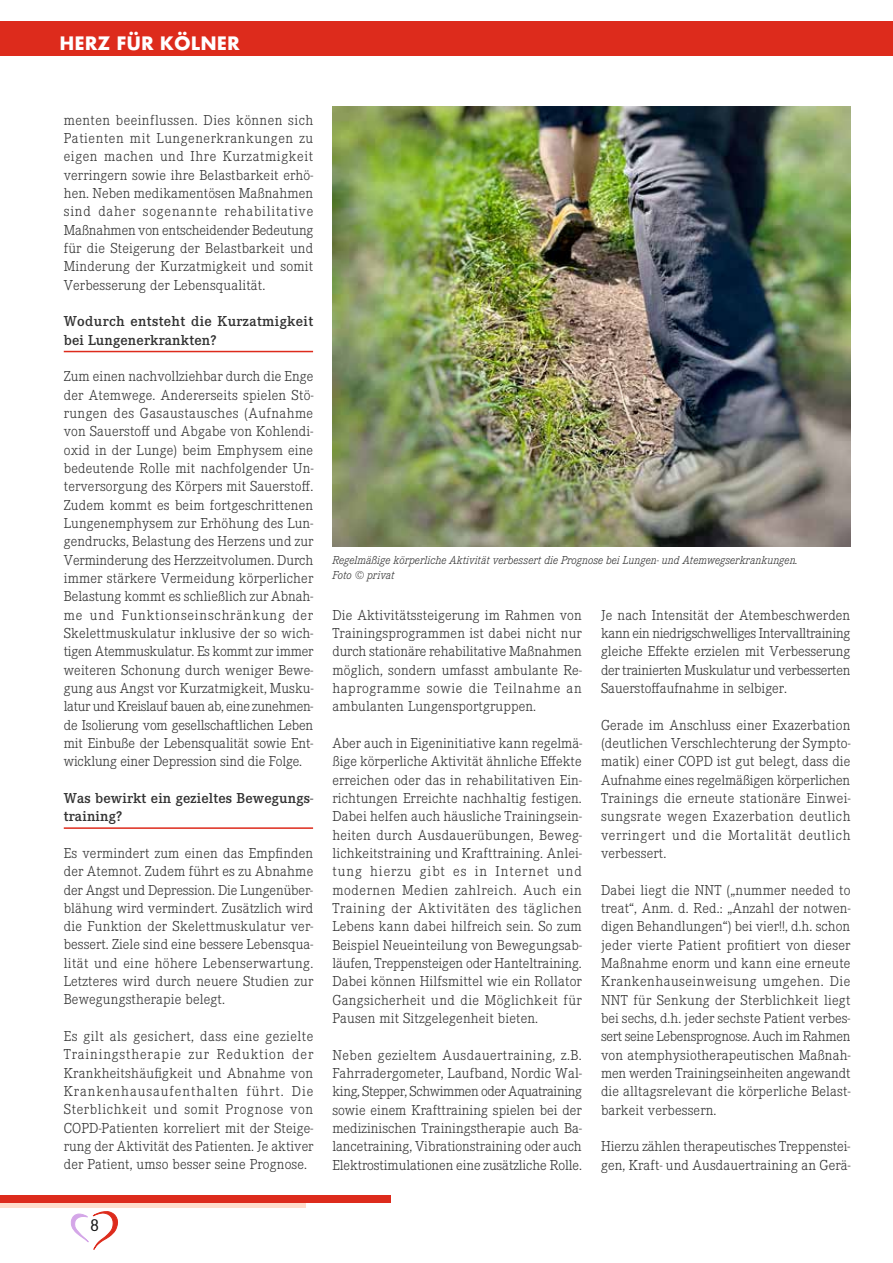
<style>
.page{position:relative;width:893px;height:1263px;background:#fff}
.page>*{position:absolute;margin:0;border:0;box-sizing:border-box;transform-origin:0 0}
.t1{font:700 18px "Futura";color:#fff}
.t2{font:18px "Corporate E";color:#151616}
.t3{font:300 15px/18.3px "Corporate E";letter-spacing:.01em;color:#323232;text-align:justify}
.t4{font:600 15px/18.3px "Corporate E";letter-spacing:.01em;color:#323232}
.t5{font:italic 300 12px/15px "Corporate E";color:#323232}
</style>
<div class="page">
<svg style="left:71px;top:1211px;width:47px;height:38px"></svg>
<svg style="left:0;top:1202px;width:306px;height:6px;background:#f9bfae"></svg>
<div style="left:0;top:1195px;width:391px;height:7px;background:#dd2b1c"></div>
<div style="left:0;top:21px;width:893px;height:34px;background:#dd2b1c"></div>
<hr style="left:64px;top:351px;width:249px;height:1px;background:#dd2b1c">
<hr style="left:64px;top:827px;width:249px;height:2px;background:#dd2b1c">
<img style="left:332px;top:106px;width:518px;height:440px">
<p class="t1" style="left:60px;top:30px;width:182px">HERZ FÜR KÖLNER</p>
<p class="t3" style="left:64px;top:110px;width:251px">menten beeinflussen. Dies können sich Patienten mit Lungenerkrankungen zu eigen machen und Ihre Kurzatmigkeit verringern sowie ihre Belastbarkeit erhö&shy;hen. Neben medikamentösen Maßnahmen sind daher sogenannte rehabilitative Maßnahmen von entscheidender Bedeutung für die Steigerung der Belastbarkeit und Minderung der Kurzatmigkeit und somit Verbesserung der Lebensqualität.</p>
<p class="t4" style="left:64px;top:312px;width:251px">Wodurch entsteht die Kurzatmigkeit bei Lungenerkrankten?</p>
<p class="t3" style="left:64px;top:367px;width:251px">Zum einen nachvollziehbar durch die Enge der Atemwege. Andererseits spielen Stö&shy;rungen des Gasaustausches (Aufnahme von Sauerstoff und Abgabe von Kohlendi&shy;oxid in der Lunge) beim Emphysem eine bedeutende Rolle mit nachfolgender Un&shy;terversorgung des Körpers mit Sauerstoff.<br>Zudem kommt es beim fortgeschrittenen Lungenemphysem zur Erhöhung des Lun&shy;gendrucks, Belastung des Herzens und zur Verminderung des Herzzeitvolumen. Durch immer stärkere Vermeidung körperlicher Belastung kommt es schließlich zur Abnah&shy;me und Funktionseinschränkung der Skelettmuskulatur inklusive der so wich&shy;tigen Atemmuskulatur. Es kommt zur immer weiteren Schonung durch weniger Bewe&shy;gung aus Angst vor Kurzatmigkeit, Musku&shy;latur und Kreislauf bauen ab, eine zunehmen&shy;de Isolierung vom gesellschaftlichen Leben mit Einbuße der Lebensqualität sowie Ent&shy;wicklung einer Depression sind die Folge.</p>
<p class="t4" style="left:64px;top:788px;width:251px">Was bewirkt ein gezieltes Bewegungs&shy;training?</p>
<p class="t3" style="left:64px;top:843px;width:251px">Es vermindert zum einen das Empfinden der Atemnot. Zudem führt es zu Abnahme der Angst und Depression. Die Lungenüber&shy;blähung wird vermindert. Zusätzlich wird die Funktion der Skelettmuskulatur ver&shy;bessert. Ziele sind eine bessere Lebensqua&shy;lität und eine höhere Lebenserwartung.<br>Letzteres wird durch neuere Studien zur Bewegungstherapie belegt.</p>
<p class="t3" style="left:64px;top:1027px;width:251px">Es gilt als gesichert, dass eine gezielte Trainingstherapie zur Reduktion der Krankheitshäufigkeit und Abnahme von Krankenhausaufenthalten führt. Die Sterblichkeit und somit Prognose von COPD-Patienten korreliert mit der Steige&shy;rung der Aktivität des Patienten. Je aktiver der Patient, umso besser seine Prognose.</p>
<p class="t5" style="left:332px;top:553px;width:467px">Regelmäßige körperliche Aktivität verbessert die Prognose bei Lungen- und Atemwegserkrankungen.<br>Foto © privat</p>
<p class="t3" style="left:332px;top:605px;width:251px">Die Aktivitätssteigerung im Rahmen von Trainingsprogrammen ist dabei nicht nur durch stationäre rehabilitative Maßnahmen möglich, sondern umfasst ambulante Re&shy;haprogramme sowie die Teilnahme an ambulanten Lungensportgruppen.</p>
<p class="t3" style="left:332px;top:733px;width:251px">Aber auch in Eigeninitiative kann regelmä&shy;ßige körperliche Aktivität ähnliche Effekte erreichen oder das in rehabilitativen Ein&shy;richtungen Erreichte nachhaltig festigen.<br>Dabei helfen auch häusliche Trainingsein&shy;heiten durch Ausdauerübungen, Beweg&shy;lichkeitstraining und Krafttraining. Anlei&shy;tung hierzu gibt es in Internet und modernen Medien zahlreich. Auch ein Training der Aktivitäten des täglichen Lebens kann dabei hilfreich sein. So zum Beispiel Neueinteilung von Bewegungsab&shy;läufen, Treppensteigen oder Hanteltraining.<br>Dabei können Hilfsmittel wie ein Rollator Gangsicherheit und die Möglichkeit für Pausen mit Sitzgelegenheit bieten.</p>
<p class="t3" style="left:332px;top:1045px;width:251px">Neben gezieltem Ausdauertraining, z.B.<br>Fahrradergometer, Laufband, Nordic Wal&shy;king, Stepper, Schwimmen oder Aquatraining sowie einem Krafttraining spielen bei der medizinischen Trainingstherapie auch Ba&shy;lancetraining, Vibrationstraining oder auch Elektrostimulationen eine zusätzliche Rolle.</p>
<p class="t3" style="left:601px;top:605px;width:251px">Je nach Intensität der Atembeschwerden kann ein niedrigschwelliges Intervalltraining gleiche Effekte erzielen mit Verbesserung der trainierten Muskulatur und verbesserten Sauerstoffaufnahme in selbiger.</p>
<p class="t3" style="left:601px;top:715px;width:251px">Gerade im Anschluss einer Exazerbation (deutlichen Verschlechterung der Sympto&shy;matik) einer COPD ist gut belegt, dass die Aufnahme eines regelmäßigen körperlichen Trainings die erneute stationäre Einwei&shy;sungsrate wegen Exazerbation deutlich verringert und die Mortalität deutlich verbessert.</p>
<p class="t3" style="left:601px;top:880px;width:251px">Dabei liegt die NNT („nummer needed to treat“, Anm. d. Red.: „Anzahl der notwen&shy;digen Behandlungen“) bei vier!!, d.h. schon jeder vierte Patient profitiert von dieser Maßnahme enorm und kann eine erneute Krankenhauseinweisung umgehen. Die NNT für Senkung der Sterblichkeit liegt bei sechs, d.h. jeder sechste Patient verbes&shy;sert seine Lebensprognose. Auch im Rahmen von atemphysiotherapeutischen Maßnah&shy;men werden Trainingseinheiten angewandt die alltagsrelevant die körperliche Belast&shy;barkeit verbessern.</p>
<p class="t3" style="left:601px;top:1137px;width:251px">Hierzu zählen therapeutisches Treppenstei&shy;gen, Kraft- und Ausdauertraining an Gerä-</p>
<p class="t2" style="left:90px;top:1214px;width:11px">8</p>
</div>
